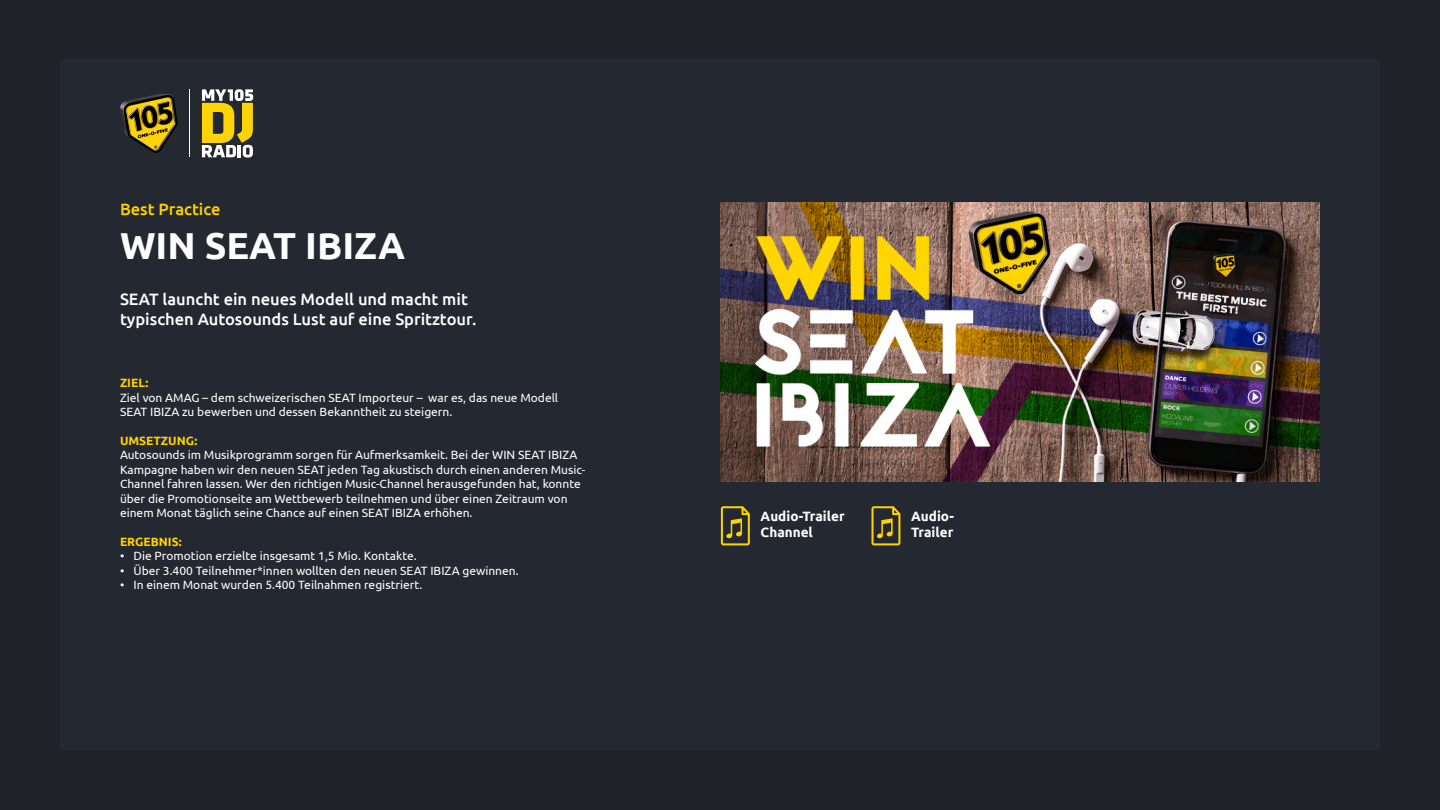
<style>
.page{position:relative;width:1440px;height:810px;background:#1f2229}
.page>*{position:absolute;margin:0;border:0;box-sizing:border-box;transform-origin:0 0}
.t1{font:700 37.5px "Ubuntu";color:#fff}
.t2{font:500 16.5px/19.8px "Ubuntu";color:#fff}
.t3{font:500 16.5px "Ubuntu";color:#ffd300}
.t4{font:700 13.5px/16.2px "Ubuntu";color:#fff}
.t5{font:12px/14.4px "Ubuntu";color:#fff}
.t6{font:700 12px "Ubuntu";color:#ffd300}
</style>
<div class="page">
<div style="left:60px;top:59px;width:1320px;height:692px;background:#242831"></div>
<img style="left:720px;top:202px;width:600px;height:279px">
<svg style="left:721px;top:506px;width:29px;height:39px"></svg>
<svg style="left:871px;top:506px;width:29px;height:39px"></svg>
<svg style="left:202px;top:89px;width:51px;height:68px"></svg>
<hr style="left:189px;top:89px;width:1px;height:68px;background:#fff">
<svg style="left:120px;top:94px;width:59px;height:59px"></svg>
<h2 class="t3" style="left:120px;top:199px;width:102px">Best Practice</h2>
<h1 class="t1" style="left:120px;top:223px;width:287px">WIN SEAT IBIZA</h1>
<h2 class="t2" style="left:120px;top:289px;width:358px">SEAT launcht ein neues Modell und macht mit typischen Autosounds Lust auf eine Spritztour.</h2>
<p class="t6" style="left:120px;top:376px;width:30px">ZIEL:</p>
<p class="t5" style="left:120px;top:390px;width:440px">Ziel von AMAG – dem schweizerischen SEAT Importeur – war es, das neue Modell<br>SEAT IBIZA zu bewerben und dessen Bekanntheit zu steigern.</p>
<p class="t6" style="left:120px;top:433px;width:79px">UMSETZUNG:</p>
<p class="t5" style="left:120px;top:447px;width:467px">Autosounds im Musikprogramm sorgen für Aufmerksamkeit. Bei der WIN SEAT IBIZA Kampagne haben wir den neuen SEAT jeden Tag akustisch durch einen anderen Music-Channel fahren lassen. Wer den richtigen Music-Channel herausgefunden hat, konnte über die Promotionseite am Wettbewerb teilnehmen und über einen Zeitraum von einem Monat täglich seine Chance auf einen SEAT IBIZA erhöhen.</p>
<p class="t6" style="left:120px;top:534px;width:63px">ERGEBNIS:</p>
<p class="t5" style="left:120px;top:548px;width:298px">• Die Promotion erzielte insgesamt 1,5 Mio. Kontakte.</p>
<p class="t5" style="left:120px;top:563px;width:400px">• Über 3.400 Teilnehmer*innen wollten den neuen SEAT IBIZA gewinnen.</p>
<p class="t5" style="left:120px;top:577px;width:304px">• In einem Monat wurden 5.400 Teilnahmen registriert.</p>
<p class="t4" style="left:761px;top:508px;width:86px">Audio-Trailer<br>Channel</p>
<p class="t4" style="left:911px;top:508px;width:44px">Audio-<br>Trailer</p>
</div>
